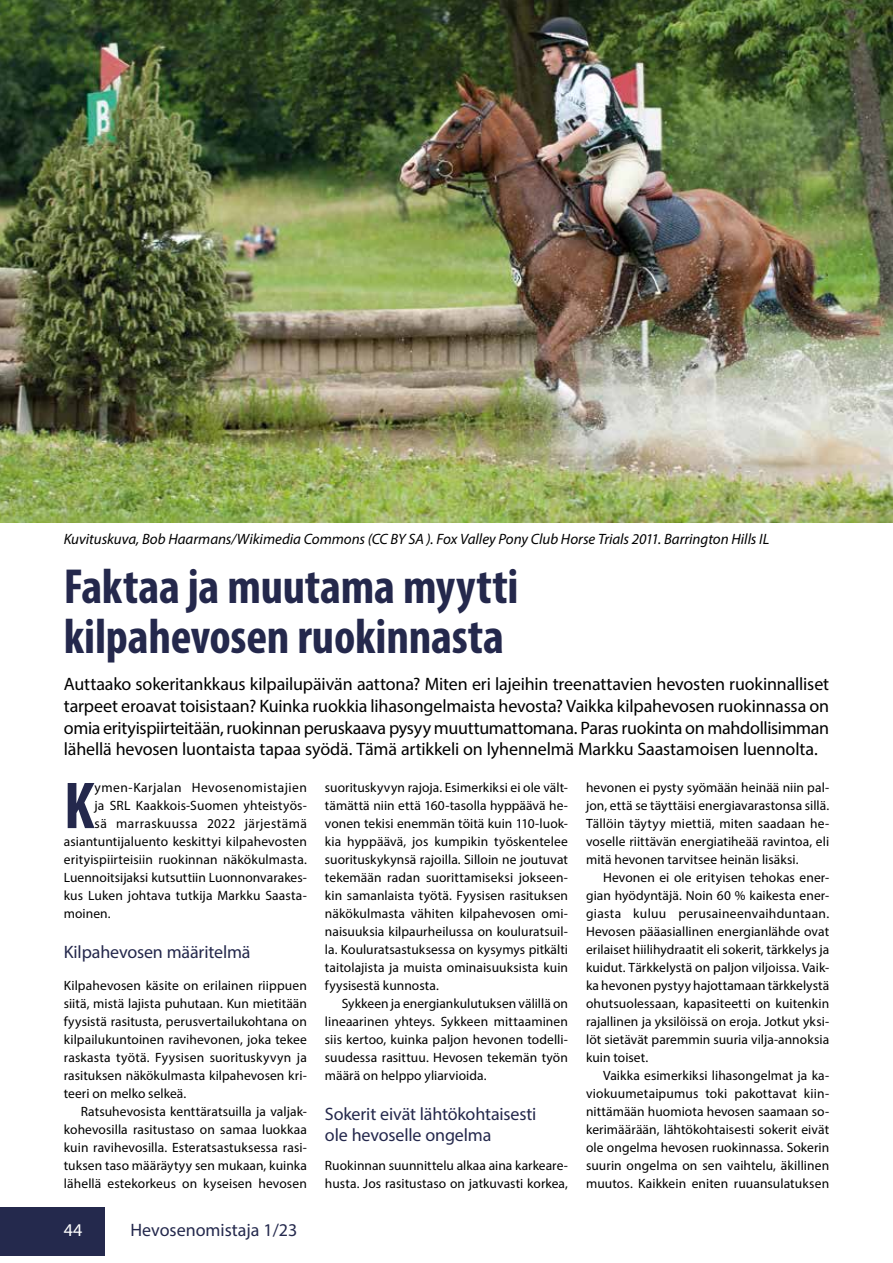
<style>
.page{position:relative;width:893px;height:1263px;background:#fff}
.page>*{position:absolute;margin:0;border:0;box-sizing:border-box;transform-origin:0 0}
.t1{font:700 condensed 66.9px "Myriad Pro";color:#24284c}
.t2{font:700 condensed 49.5px/49.5px "Myriad Pro";letter-spacing:-.005em;color:#24284c}
.t3{font:18px/21.6px "Myriad Pro";letter-spacing:-.005em;color:#000;text-align:justify}
.t4{font:18px/21.6px "Myriad Pro";letter-spacing:-.01em;color:#24284c}
.t5{font:18px "Myriad Pro";color:#24294d}
.t6{font:18px "Myriad Pro";color:#fff}
.t7{font:italic 15px "Myriad Pro";color:#000}
.t8{font:13.5px/18px "Myriad Pro";letter-spacing:.01em;color:#000;text-align:justify}
.t9{font:13.5px "Myriad Pro";letter-spacing:.035em;color:#000}
.t10{font:13.5px "Myriad Pro";letter-spacing:.03em;color:#000}
</style>
<div class="page">
<div style="left:0;top:1208px;width:105px;height:48px;background:#24294d"></div>
<img style="left:0;top:0;width:893px;height:522px">
<p class="t7" style="left:64px;top:530px;width:707px">Kuvituskuva, Bob Haarmans/Wikimedia Commons (CC BY SA ). Fox Valley Pony Club Horse Trials 2011. Barrington Hills IL</p>
<h2 class="t2" style="left:64px;top:561px;width:456px">Faktaa ja muutama myytti kilpahevosen ruokinnasta</h2>
<p class="t3" style="left:64px;top:673px;width:767px">Auttaako sokeritankkaus kilpailupäivän aattona? Miten eri lajeihin treenattavien hevosten ruokinnalliset tarpeet eroavat toisistaan? Kuinka ruokkia lihasongelmaista hevosta? Vaikka kilpahevosen ruokinnassa on omia erityispiirteitään, ruokinnan peruskaava pysyy muuttumattomana. Paras ruokinta on mahdollisimman lähellä hevosen luontaista tapaa syödä. Tämä artikkeli on lyhennelmä Markku Saastamoisen luennolta.</p>
<h1 class="t1" style="left:64px;top:764px;width:32px">K</h1>
<p class="t9" style="left:94px;top:779px;width:214px">ymen-Karjalan Hevosenomistajien</p>
<p class="t8" style="left:94px;top:796px;width:214px">ja SRL Kaakkois-Suomen yhteistyös-</p>
<p class="t10" style="left:94px;top:815px;width:214px">sä marraskuussa 2022 järjestämä</p>
<p class="t8" style="left:64px;top:832px;width:245px">asiantuntijaluento keskittyi kilpahevosten</p>
<p class="t8" style="left:64px;top:850px;width:245px">erityispiirteisiin ruokinnan näkökulmasta.</p>
<p class="t8" style="left:64px;top:868px;width:245px">Luennoitsijaksi kutsuttiin Luonnonvarakes-</p>
<p class="t8" style="left:64px;top:886px;width:245px">kus Luken johtava tutkija Markku Saasta-</p>
<p class="t8" style="left:64px;top:904px;width:48px">moinen.</p>
<h3 class="t4" style="left:64px;top:940px;width:188px">Kilpahevosen määritelmä</h3>
<p class="t8" style="left:64px;top:976px;width:245px">Kilpahevosen käsite on erilainen riippuen siitä, mistä lajista puhutaan. Kun mietitään fyysistä rasitusta, perusvertailukohtana on kilpailukuntoinen ravihevonen, joka tekee raskasta työtä. Fyysisen suorituskyvyn ja rasituksen näkökulmasta kilpahevosen kri&shy;teeri on melko selkeä.</p>
<p class="t8" style="left:64px;top:1102px;width:245px;text-indent:17px">Ratsuhevosista kenttäratsuilla ja valjak&shy;kohevosilla rasitustaso on samaa luokkaa kuin ravihevosilla. Esteratsastuksessa rasi&shy;tuksen taso määräytyy sen mukaan, kuinka lähellä estekorkeus on kyseisen hevosen</p>
<h3 class="t6" style="left:64px;top:1219px;width:20px">44</h3>
<h3 class="t5" style="left:130px;top:1219px;width:168px">Hevosenomistaja 1/23</h3>
<p class="t8" style="left:325px;top:778px;width:245px">suorituskyvyn rajoja. Esimerkiksi ei ole vält&shy;tämättä niin että 160-tasolla hyppäävä he&shy;vonen tekisi enemmän töitä kuin 110-luok&shy;kia hyppäävä, jos kumpikin työskentelee suorituskykynsä rajoilla. Silloin ne joutuvat tekemään radan suorittamiseksi jokseen&shy;kin samanlaista työtä. Fyysisen rasituksen näkökulmasta vähiten kilpahevosen omi&shy;naisuuksia kilpaurheilussa on kouluratsuil&shy;la. Kouluratsastuksessa on kysymys pitkälti taitolajista ja muista ominaisuuksista kuin fyysisestä kunnosta.</p>
<p class="t8" style="left:325px;top:994px;width:245px;text-indent:17px">Sykkeen ja energiankulutuksen välillä on lineaarinen yhteys. Sykkeen mittaaminen siis kertoo, kuinka paljon hevonen todelli&shy;suudessa rasittuu. Hevosen tekemän työn määrä on helppo yliarvioida.</p>
<h3 class="t4" style="left:325px;top:1102px;width:213px">Sokerit eivät lähtökohtaisesti ole hevoselle ongelma</h3>
<p class="t8" style="left:325px;top:1156px;width:245px">Ruokinnan suunnittelu alkaa aina karkeare&shy;husta. Jos rasitustaso on jatkuvasti korkea,</p>
<p class="t8" style="left:586px;top:778px;width:245px">hevonen ei pysty syömään heinää niin pal&shy;jon, että se täyttäisi energiavarastonsa sillä.<br>Tällöin täytyy miettiä, miten saadaan he&shy;voselle riittävän energiatiheää ravintoa, eli mitä hevonen tarvitsee heinän lisäksi.</p>
<p class="t8" style="left:586px;top:868px;width:245px;text-indent:17px">Hevonen ei ole erityisen tehokas ener&shy;gian hyödyntäjä. Noin 60 % kaikesta ener&shy;giasta kuluu perusaineenvaihduntaan.<br>Hevosen pääasiallinen energianlähde ovat erilaiset hiilihydraatit eli sokerit, tärkkelys ja kuidut. Tärkkelystä on paljon viljoissa. Vaik&shy;ka hevonen pystyy hajottamaan tärkkelystä ohutsuolessaan, kapasiteetti on kuitenkin rajallinen ja yksilöissä on eroja. Jotkut yksi&shy;löt sietävät paremmin suuria vilja-annoksia kuin toiset.</p>
<p class="t8" style="left:586px;top:1066px;width:245px;text-indent:17px">Vaikka esimerkiksi lihasongelmat ja ka&shy;viokuumetaipumus toki pakottavat kiin&shy;nittämään huomiota hevosen saamaan so&shy;kerimäärään, lähtökohtaisesti sokerit eivät ole ongelma hevosen ruokinnassa. Sokerin suurin ongelma on sen vaihtelu, äkillinen muutos. Kaikkein eniten ruuansulatuksen</p>
</div>
